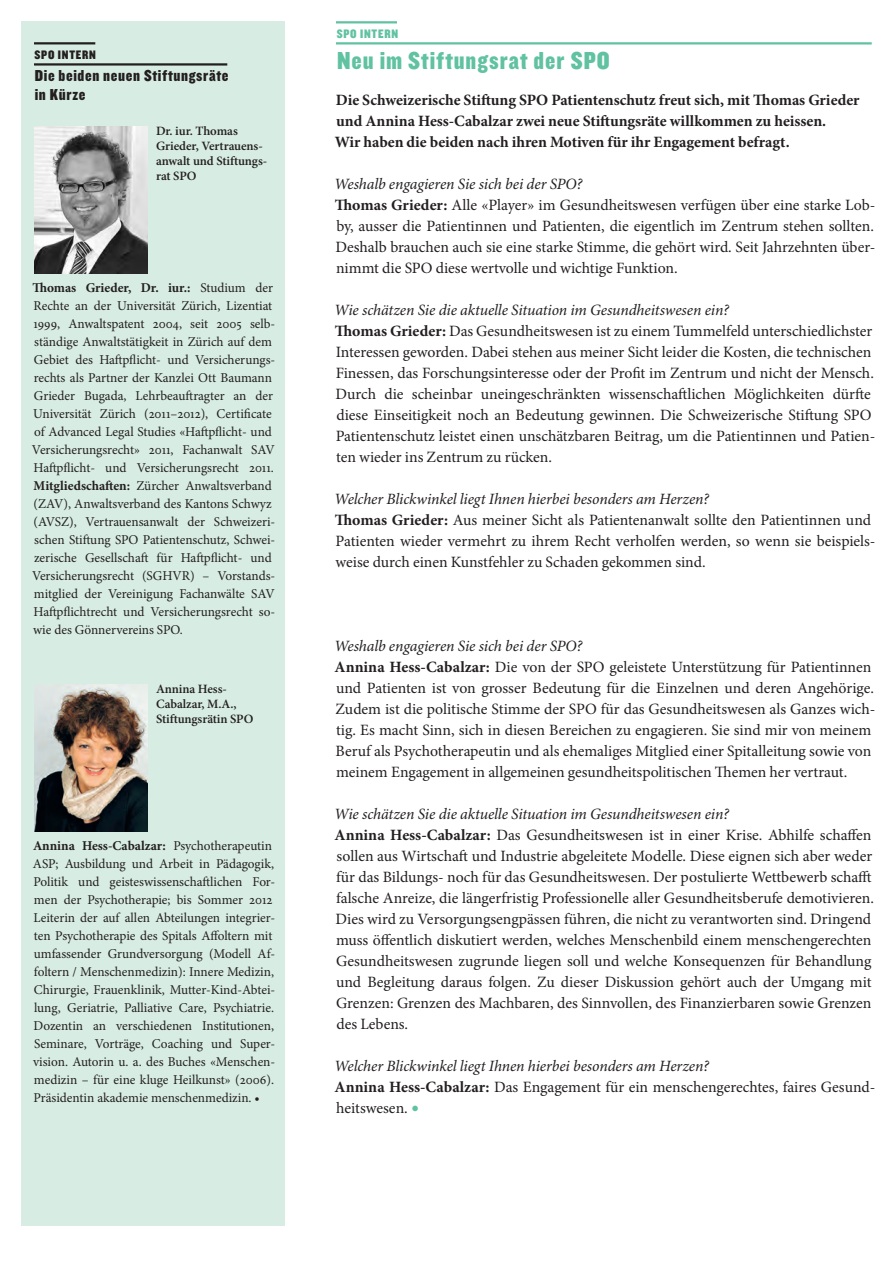
<style>
.page{position:relative;width:893px;height:1263px;background:#fff}
.page>*{position:absolute;margin:0;border:0;box-sizing:border-box;transform-origin:0 0}
.t1{font:25.5px "Knockout HTF70 Full Welterwt";letter-spacing:.04em;color:#60c2a0}
.t2{font:16.5px/18.8px "Knockout HTF70 Full Welterwt";letter-spacing:.04em;color:#231f20}
.t3{font:15.75px/21px "Minion Pro";color:#231f20}
.t4{font:700 15.75px/21px "Minion Pro";letter-spacing:-.005em;color:#231f20}
.t5{font:13.5px/18px "Minion Pro";color:#231f20}
.t6{font:600 12.75px/15px "Minion Pro";letter-spacing:-.005em;color:#231f20}
.t7{font:12.75px "Knockout HTF70 Full Welterwt";letter-spacing:.06em;color:#231f20}
.t8{font:12.75px "Knockout HTF70 Full Welterwt";letter-spacing:.06em;color:#60c2a0}
.s1{font-weight:700}
.s2{font-style:italic}
.s3{font-size:21px;color:#60c2a0}
</style>
<div class="page">
<div style="left:21px;top:21px;width:264px;height:1205px;background:#d7ece2"></div>
<hr style="left:34px;top:42px;width:61px;height:2px;background:#231f20">
<hr style="left:34px;top:63px;width:193px;height:3px;background:#231f20">
<hr style="left:336px;top:21px;width:61px;height:2px;background:#60c2a0">
<hr style="left:336px;top:42px;width:536px;height:3px;background:#60c2a0">
<img style="left:34px;top:684px;width:114px;height:147px">
<img style="left:34px;top:126px;width:114px;height:147px">
<p class="t7" style="left:34px;top:48px;width:63px">SPO INTERN</p>
<p class="t2" style="left:35px;top:67px;width:195px">Die beiden neuen Stiftungsräte in Kürze</p>
<p class="t6" style="left:156px;top:123px;width:113px">Dr. iur. Thomas<br>Grieder, Vertrauens&shy;anwalt und Stiftungs&shy;rat SPO</p>
<p class="t5" style="left:32px;top:279px;width:245px"><span class="s1">Thomas Grieder, Dr. iur.:</span> Studium der Rechte an der Universität Zürich, Lizentiat 1999, Anwaltspatent 2004, seit 2005 selb&shy;ständige Anwaltstätigkeit in Zürich auf dem Gebiet des Haftpflicht- und Versicherungs&shy;rechts als Partner der Kanzlei Ott Baumann Grieder Bugada, Lehrbeauftragter an der Universität Zürich (2011–2012), Certificate of Advanced Legal Studies «Haftpflicht- und Versicherungsrecht» 2011, Fachanwalt SAV Haftpflicht- und Versicherungsrecht 2011.<br><span class="s1">Mitgliedschaften:</span> Zürcher Anwaltsverband (ZAV), Anwaltsverband des Kantons Schwyz (AVSZ), Vertrauensanwalt der Schweizeri&shy;schen Stiftung SPO Patientenschutz, Schwei&shy;zerische Gesellschaft für Haftpflicht- und Versicherungsrecht (SGHVR) – Vorstands&shy;mitglied der Vereinigung Fachanwälte SAV Haftpflichtrecht und Versicherungsrecht so&shy;wie des Gönnervereins SPO.</p>
<p class="t6" style="left:156px;top:682px;width:99px">Annina Hess-<br>Cabalzar, M.A.,<br>Stiftungsrätin SPO</p>
<p class="t5" style="left:33px;top:837px;width:244px"><span class="s1">Annina Hess-Cabalzar:</span> Psychotherapeutin ASP; Ausbildung und Arbeit in Pädagogik, Politik und geisteswissenschaftlichen For&shy;men der Psychotherapie; bis Sommer 2012<br>Leiterin der auf allen Abteilungen integrier&shy;ten Psychotherapie des Spitals Affoltern mit umfassender Grundversorgung (Modell Af&shy;foltern / Menschenmedizin): Innere Medizin, Chirurgie, Frauenklinik, Mutter-Kind-Abtei&shy;lung, Geriatrie, Palliative Care, Psychiatrie.<br>Dozentin an verschiedenen Institutionen, Seminare, Vorträge, Coaching und Super&shy;vision. Autorin u. a. des Buches «Menschen&shy;medizin – für eine kluge Heilkunst» (2006).<br>Präsidentin akademie menschenmedizin. •</p>
<p class="t8" style="left:337px;top:27px;width:63px">SPO INTERN</p>
<h1 class="t1" style="left:337px;top:47px;width:274px">Neu im Stiftungsrat der SPO</h1>
<p class="t4" style="left:335px;top:90px;width:526px">Die Schweizerische Stiftung SPO Patientenschutz freut sich, mit Thomas Grieder und Annina Hess-Cabalzar zwei neue Stiftungsräte willkommen zu heissen.<br>Wir haben die beiden nach ihren Motiven für ihr Engagement befragt.</p>
<p class="t3" style="left:334px;top:174px;width:543px"><span class="s2">Weshalb engagieren Sie sich bei der SPO?<br></span><span class="s1">Thomas Grieder:</span> Alle «Player» im Gesundheitswesen verfügen über eine starke Lob&shy;by, ausser die Patientinnen und Patienten, die eigentlich im Zentrum stehen sollten.<br>Deshalb brauchen auch sie eine starke Stimme, die gehört wird. Seit Jahrzehnten über&shy;nimmt die SPO diese wertvolle und wichtige Funktion.</p>
<p class="t3" style="left:334px;top:300px;width:543px"><span class="s2">Wie schätzen Sie die aktuelle Situation im Gesundheitswesen ein?<br></span><span class="s1">Thomas Grieder:</span> Das Gesundheitswesen ist zu einem Tummelfeld unterschiedlichster Interessen geworden. Dabei stehen aus meiner Sicht leider die Kosten, die technischen Finessen, das Forschungsinteresse oder der Profit im Zentrum und nicht der Mensch.<br>Durch die scheinbar uneingeschränkten wissenschaftlichen Möglichkeiten dürfte diese Einseitigkeit noch an Bedeutung gewinnen. Die Schweizerische Stiftung SPO Patientenschutz leistet einen unschätzbaren Beitrag, um die Patientinnen und Patien&shy;ten wieder ins Zentrum zu rücken.</p>
<p class="t3" style="left:334px;top:489px;width:543px"><span class="s2">Welcher Blickwinkel liegt Ihnen hierbei besonders am Herzen?<br></span><span class="s1">Thomas Grieder:</span> Aus meiner Sicht als Patientenanwalt sollte den Patientinnen und Patienten wieder vermehrt zu ihrem Recht verholfen werden, so wenn sie beispiels&shy;weise durch einen Kunstfehler zu Schaden gekommen sind.</p>
<p class="t3" style="left:334px;top:636px;width:543px"><span class="s2">Weshalb engagieren Sie sich bei der SPO?<br></span><span class="s1">Annina Hess-Cabalzar:</span> Die von der SPO geleistete Unterstützung für Patientinnen und Patienten ist von grosser Bedeutung für die Einzelnen und deren Angehörige.<br>Zudem ist die politische Stimme der SPO für das Gesundheitswesen als Ganzes wich&shy;tig. Es macht Sinn, sich in diesen Bereichen zu engagieren. Sie sind mir von meinem Beruf als Psychotherapeutin und als ehemaliges Mitglied einer Spitalleitung sowie von meinem Engagement in allgemeinen gesundheitspolitischen Themen her vertraut.</p>
<p class="t3" style="left:334px;top:804px;width:541px"><span class="s2">Wie schätzen Sie die aktuelle Situation im Gesundheitswesen ein?<br></span><span class="s1">Annina Hess-Cabalzar:</span> Das Gesundheitswesen ist in einer Krise. Abhilfe schaffen sollen aus Wirtschaft und Industrie abgeleitete Modelle. Diese eignen sich aber weder für das Bildungs- noch für das Gesundheitswesen. Der postulierte Wettbewerb schafft falsche Anreize, die längerfristig Professionelle aller Gesundheitsberufe demotivieren.<br>Dies wird zu Versorgungsengpässen führen, die nicht zu verantworten sind. Dringend muss öffentlich diskutiert werden, welches Menschenbild einem menschengerechten Gesundheitswesen zugrunde liegen soll und welche Konsequenzen für Behandlung und Begleitung daraus folgen. Zu dieser Diskussion gehört auch der Umgang mit Grenzen: Grenzen des Machbaren, des Sinnvollen, des Finanzierbaren sowie Grenzen des Lebens.</p>
<p class="t3" style="left:334px;top:1056px;width:543px"><span class="s2">Welcher Blickwinkel liegt Ihnen hierbei besonders am Herzen?<br></span><span class="s1">Annina Hess-Cabalzar:</span> Das Engagement für ein menschengerechtes, faires Gesund&shy;heitswesen. <span class="s3">•</span></p>
</div>
